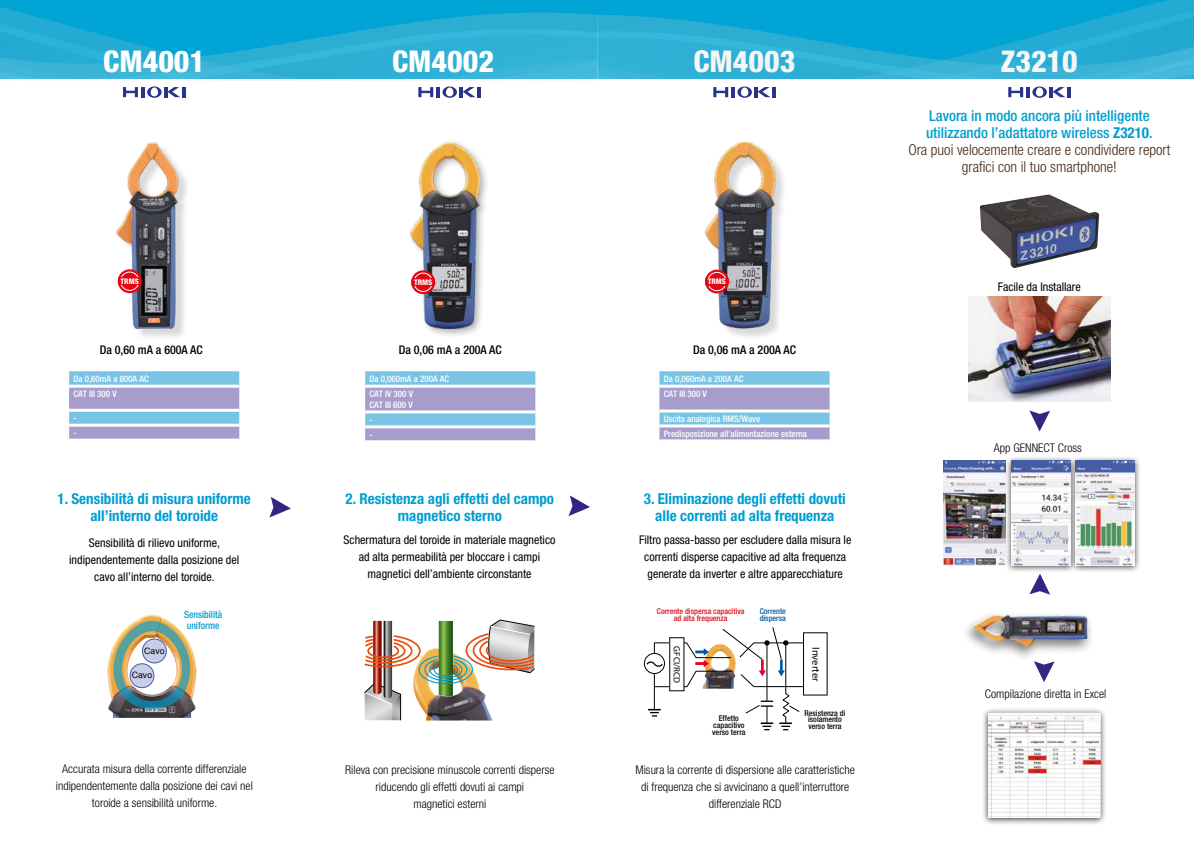
<style>
.page{position:relative;width:1194px;height:842px;background:#fff}
.page>*{position:absolute;margin:0;border:0;box-sizing:border-box;transform-origin:0 0}
.t1{font:800 condensed 30px "Helvetica Neue LT Std";color:#fff}
.t2{font:700 condensed 15px/17px "Helvetica Neue LT Std";color:#009dd0;text-align:center}
.t3{font:300 condensed 15px/17px "Helvetica Neue LT Std";color:#432918;text-align:center}
.t4{font:300 condensed 12px/17px "Helvetica Neue LT Std";color:#000;text-align:center}
.t5{font:condensed 12px/17px "Helvetica Neue LT Std";color:#000;text-align:center}
.t6{font:500 condensed 12px "Helvetica Neue LT Std";color:#000}
.t7{font:10.5px "Myriad Pro";color:#000}
.t8{font:500 condensed 10px/11px "Helvetica Neue LT Std";color:#009dd0;scale:.95 1}
.t9{font:500 condensed 9px/14.9px "Helvetica Neue LT Std";color:#fff}
.t10{font:9px "Myriad Pro";color:#000}
.t11{font:8.7px "Helvetica";color:#000}
.t12{font:500 condensed 8px/6.7px "Helvetica Neue LT Std";color:#000;text-align:center}
.t13{font:500 condensed 8px/7.9px "Helvetica Neue LT Std";color:#e30613;text-align:center}
.t14{font:500 condensed 8px/7.9px "Helvetica Neue LT Std";color:#0058a5}
.t15{font:800 condensed 7.7px "Helvetica Neue LT Std";color:#fff}
.s1{font-weight:500;color:#009dd0}
.s2{font-weight:700;color:#009dd0}
</style>
<div class="page">
<img style="left:0;top:0;width:597px;height:81px">
<div style="left:119px;top:144px;width:71px;height:196px;background:#000;opacity:.15"></div>
<img style="left:116px;top:142px;width:66px;height:195px">
<div style="left:707px;top:144px;width:80px;height:197px;background:#000;opacity:.15"></div>
<img style="left:704px;top:142px;width:75px;height:190px">
<svg style="left:118px;top:269px;width:24px;height:24px"></svg>
<svg style="left:120px;top:271px;width:19px;height:20px"></svg>
<div style="left:118px;top:277px;width:24px;height:8px;background:#e30613"></div>
<div style="left:407px;top:139px;width:82px;height:199px;background:#000;opacity:.3"></div>
<img style="left:410px;top:142px;width:70px;height:186px">
<svg style="left:411px;top:270px;width:24px;height:24px"></svg>
<svg style="left:413px;top:272px;width:20px;height:20px"></svg>
<div style="left:411px;top:278px;width:24px;height:8px;background:#e30613"></div>
<svg style="left:705px;top:270px;width:24px;height:23px"></svg>
<svg style="left:707px;top:272px;width:19px;height:19px"></svg>
<div style="left:705px;top:278px;width:24px;height:7px;background:#e30613"></div>
<svg style="left:123px;top:86px;width:62px;height:12px"></svg>
<svg style="left:418px;top:87px;width:15px;height:10px"></svg>
<hr style="left:436px;top:87px;width:4px;height:10px;background:#28348b">
<svg style="left:442px;top:86px;width:15px;height:12px"></svg>
<hr style="left:459px;top:87px;width:4px;height:10px;background:#28348b">
<svg style="left:463px;top:87px;width:12px;height:10px"></svg>
<hr style="left:477px;top:87px;width:4px;height:10px;background:#28348b">
<svg style="left:713px;top:86px;width:62px;height:12px"></svg>
<svg style="left:1008px;top:86px;width:62px;height:12px"></svg>
<svg style="left:69px;top:371px;width:170px;height:68px;background:#95afd8"></svg>
<hr style="left:69px;top:385px;width:170px;height:3px;background:#fff">
<hr style="left:69px;top:409px;width:170px;height:3px;background:#fff">
<hr style="left:69px;top:424px;width:170px;height:3px;background:#fff">
<svg style="left:365px;top:371px;width:170px;height:69px;background:#95afd8"></svg>
<hr style="left:365px;top:385px;width:170px;height:3px;background:#fff">
<hr style="left:365px;top:410px;width:170px;height:3px;background:#fff">
<hr style="left:365px;top:425px;width:170px;height:3px;background:#fff">
<svg style="left:659px;top:371px;width:170px;height:68px;background:#95afd8"></svg>
<hr style="left:659px;top:385px;width:170px;height:3px;background:#fff">
<hr style="left:659px;top:409px;width:170px;height:3px;background:#fff">
<hr style="left:659px;top:424px;width:170px;height:3px;background:#fff">
<img style="left:107px;top:614px;width:89px;height:104px">
<img style="left:112px;top:621px;width:79px;height:88px">
<img style="left:364px;top:619px;width:171px;height:101px">
<div style="left:803px;top:632px;width:24px;height:63px;border:1px solid #000"></div>
<div style="left:644px;top:653px;width:21px;height:21px;border:1px solid #000;border-radius:50%"></div>
<svg style="left:645px;top:627px;width:158px;height:103px"></svg>
<img style="left:980px;top:194px;width:78px;height:74px">
<img style="left:968px;top:296px;width:142px;height:105px">
<img style="left:943px;top:461px;width:62px;height:104px">
<div style="left:1005px;top:456px;width:72px;height:117px;background:#000;opacity:.75"></div>
<img style="left:1011px;top:461px;width:58px;height:104px">
<div style="left:1069px;top:456px;width:72px;height:117px;background:#000;opacity:.75"></div>
<img style="left:1075px;top:461px;width:59px;height:104px">
<div style="left:961px;top:610px;width:133px;height:52px;background:#000;opacity:.5"></div>
<img style="left:973px;top:614px;width:114px;height:33px">
<svg style="left:1029px;top:410px;width:21px;height:21px"></svg>
<svg style="left:1033px;top:661px;width:21px;height:21px"></svg>
<svg style="left:1029px;top:574px;width:21px;height:21px"></svg>
<div style="left:981px;top:707px;width:125px;height:118px;background:#000;opacity:.75"></div>
<img style="left:988px;top:713px;width:112px;height:104px">
<svg style="left:269px;top:497px;width:22px;height:20px"></svg>
<svg style="left:568px;top:495px;width:22px;height:21px"></svg>
<img style="left:597px;top:0;width:596px;height:79px">
<h1 class="t1" style="left:103px;top:42px;width:103px">CM4001</h1>
<h1 class="t1" style="left:392px;top:42px;width:103px">CM4002</h1>
<h1 class="t1" style="left:693px;top:42px;width:103px">CM4003</h1>
<h1 class="t1" style="left:1000px;top:42px;width:78px">Z3210</h1>
<p class="t3" style="left:908px;top:107px;width:263px"><span class="s1">Lavora in modo ancora più intelligente utilizzando l’adattatore wireless</span> <span class="s2">Z3210</span><span class="s1">.<br></span>Ora puoi velocemente creare e condividere report grafici con il tuo smartphone!</p>
<p class="t15" style="left:120px;top:276px;width:20px">TRMS</p>
<p class="t15" style="left:414px;top:277px;width:20px">TRMS</p>
<p class="t15" style="left:707px;top:277px;width:20px">TRMS</p>
<p class="t6" style="left:100px;top:343px;width:104px">Da 0,60 mA a 600A AC</p>
<p class="t6" style="left:399px;top:342px;width:104px">Da 0,06 mA a 200A AC</p>
<p class="t6" style="left:693px;top:342px;width:104px">Da 0,06 mA a 200A AC</p>
<p class="t9" style="left:73px;top:371px;width:77px">Da 0,60mA a 600A AC<br>CAT III 300 V</p>
<p class="t9" style="left:73px;top:410px;width:5px">- -</p>
<p class="t9" style="left:369px;top:371px;width:81px">Da 0,060mA a 200A AC<br>CAT IV 300 V</p>
<p class="t9" style="left:369px;top:397px;width:45px">CAT III 600 V -<br>-</p>
<p class="t9" style="left:663px;top:371px;width:81px">Da 0,060mA a 200A AC<br>CAT III 300 V</p>
<p class="t9" style="left:663px;top:411px;width:145px">Uscita analogica RMS/Wave<br>Predisposizione all'alimentazione esterna</p>
<p class="t2" style="left:58px;top:490px;width:195px">1. Sensibilità di misura uniforme all’interno del toroide</p>
<p class="t5" style="left:69px;top:534px;width:171px">Sensibilità di rilievo uniforme, indipendentemente dalla posizione del cavo all’interno del toroide.</p>
<p class="t8" style="left:184px;top:609px;width:41px">Sensibilità uniforme</p>
<p class="t2" style="left:345px;top:490px;width:210px">2. Resistenza agli effetti del campo magnetico sterno</p>
<p class="t5" style="left:343px;top:531px;width:213px">Schermatura del toroide in materiale magnetico ad alta permeabilità per bloccare i campi magnetici dell’ambiente circonstante</p>
<p class="t2" style="left:644px;top:490px;width:203px">3. Eliminazione degli effetti dovuti alle correnti ad alta frequenza</p>
<p class="t5" style="left:639px;top:531px;width:214px">Filtro passa-basso per escludere dalla misura le correnti disperse capacitive ad alta frequenza generate da inverter e altre apparecchiature</p>
<p class="t13" style="left:657px;top:607px;width:89px">Corrente dispersa capacitiva ad alta frequenza</p>
<p class="t14" style="left:759px;top:607px;width:28px">Corrente dispersa</p>
<p class="t11" style="left:144px;top:645px;width:22px">Cavo</p>
<p class="t11" style="left:132px;top:670px;width:22px">Cavo</p>
<p class="t10" style="left:682px;top:646px;width:38px;rotate:90deg">GFCI/RCD</p>
<p class="t7" style="left:822px;top:647px;width:36px;rotate:90deg">Inverter</p>
<p class="t12" style="left:712px;top:715px;width:35px">Effetto capacitivo verso terra</p>
<p class="t12" style="left:804px;top:709px;width:42px">Resistenza di isolamento verso terra</p>
<p class="t4" style="left:56px;top:760px;width:198px">Accurata misura della corrente differenziale indipendentemente dalla posizione dei cavi nel toroide a sensibilità uniforme.</p>
<p class="t4" style="left:345px;top:761px;width:211px">Rileva con precisione minuscole correnti disperse riducendo gli effetti dovuti ai campi<br>magnetici esterni</p>
<p class="t4" style="left:635px;top:761px;width:221px">Misura la corrente di dispersione alle caratteristiche di frequenza che si avvicinano a quell’interruttore differenziale RCD</p>
<p class="t5" style="left:997px;top:278px;width:84px">Facile da Installare</p>
<p class="t4" style="left:993px;top:439px;width:89px">App GENNECT Cross</p>
<p class="t4" style="left:984px;top:685px;width:123px">Compilazione diretta in Excel</p>
</div>
